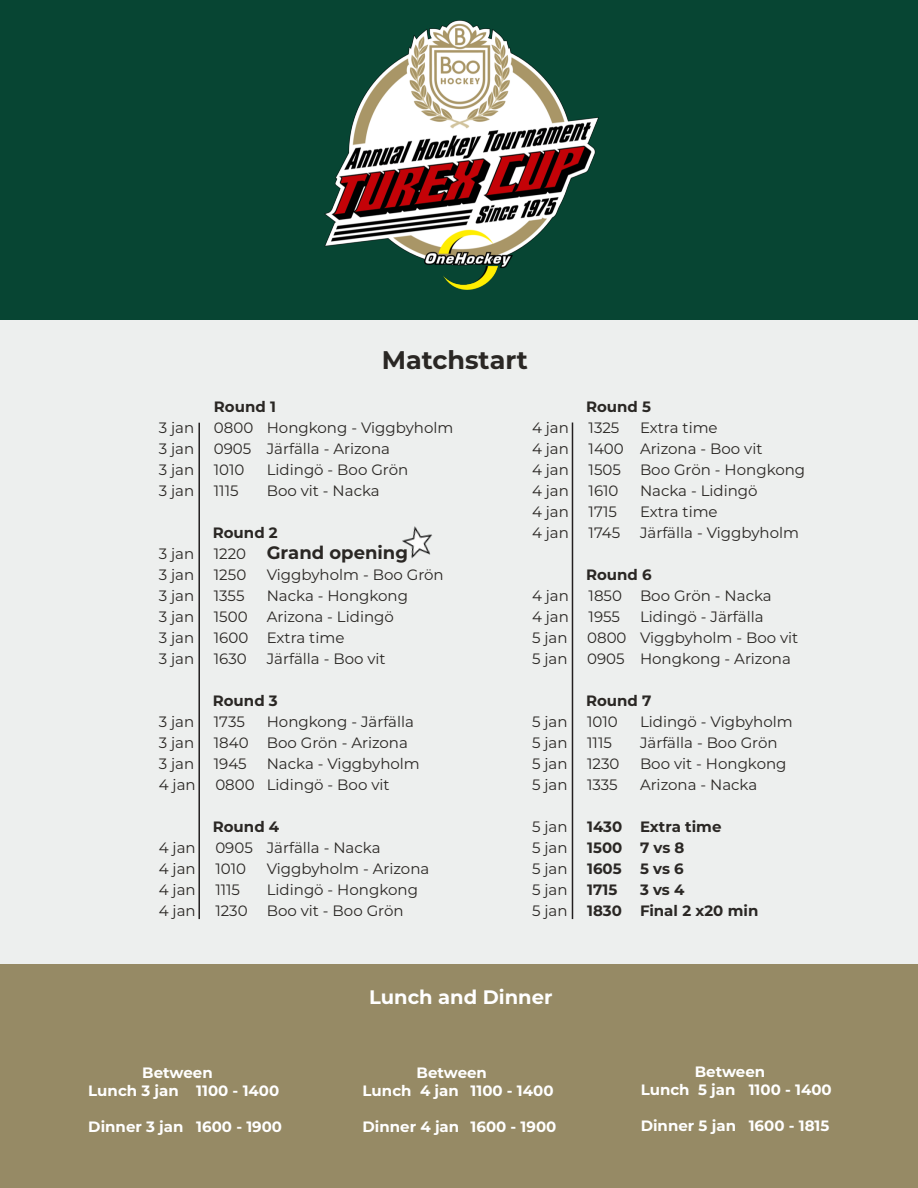
<style>
.page{position:relative;width:918px;height:1188px;background:#fff}
.page>*{position:absolute;margin:0;border:0;box-sizing:border-box;transform-origin:0 0}
.Body_Text{font:700 25.5px "Montserrat";color:#2a2724}
.Body_Text-2{font:700 19.5px "Montserrat";color:#fff}
.Body_Text-3{font:700 18px "Montserrat";color:#2a2724}
.Body_Text-4{font:15px "Montserrat";color:#2a2724}
.Body_Text-5{font:700 15px "Montserrat";color:#fff}
.Body_Text-6{font:700 15px "Montserrat";color:#2a2724}
.s1{font-weight:400;font-size:15px}
</style>
<div class="page">
<div style="left:0;top:927px;width:918px;height:261px;background:#968a65"></div>
<div style="left:0;top:318px;width:918px;height:645px;background:#edefee"></div>
<div style="left:0;top:0;width:918px;height:320px;background:#074533"></div>
<img style="left:324px;top:20px;width:274px;height:269px">
<hr style="left:198px;top:423px;width:2px;height:496px;background:#231f20">
<hr style="left:572px;top:423px;width:1px;height:496px;background:#231f20">
<img style="left:402px;top:526px;width:31px;height:33px">
<p class="Body_Text-6" style="left:214px;top:396px;width:64px">Round 1</p>
<p class="Body_Text" style="left:382px;top:342px;width:148px">Matchstart</p>
<p class="Body_Text-6" style="left:586px;top:396px;width:67px">Round 5</p>
<p class="Body_Text-4" style="left:159px;top:418px;width:37px">3 jan</p>
<p class="Body_Text-4" style="left:214px;top:418px;width:241px">0800 Hongkong - Viggbyholm</p>
<p class="Body_Text-4" style="left:159px;top:439px;width:37px">3 jan</p>
<p class="Body_Text-4" style="left:214px;top:439px;width:178px">0905 Järfälla - Arizona</p>
<p class="Body_Text-4" style="left:159px;top:460px;width:37px">3 jan</p>
<p class="Body_Text-4" style="left:214px;top:460px;width:32px">1010</p>
<p class="Body_Text-4" style="left:267px;top:460px;width:143px">Lidingö - Boo Grön</p>
<p class="Body_Text-4" style="left:159px;top:481px;width:37px">3 jan</p>
<p class="Body_Text-4" style="left:214px;top:481px;width:26px">1115</p>
<p class="Body_Text-4" style="left:267px;top:481px;width:115px">Boo vit - Nacka</p>
<p class="Body_Text-6" style="left:213px;top:522px;width:67px">Round 2</p>
<p class="Body_Text-4" style="left:159px;top:544px;width:37px">3 jan</p>
<p class="Body_Text-3" style="left:214px;top:540px;width:196px"><span class="s1">1220</span> Grand opening</p>
<p class="Body_Text-4" style="left:159px;top:565px;width:37px">3 jan</p>
<p class="Body_Text-4" style="left:214px;top:565px;width:34px">1250</p>
<p class="Body_Text-4" style="left:267px;top:565px;width:179px">Viggbyholm - Boo Grön</p>
<p class="Body_Text-4" style="left:159px;top:586px;width:37px">3 jan</p>
<p class="Body_Text-4" style="left:214px;top:586px;width:32px">1355</p>
<p class="Body_Text-4" style="left:267px;top:586px;width:143px">Nacka - Hongkong</p>
<p class="Body_Text-4" style="left:159px;top:607px;width:37px">3 jan</p>
<p class="Body_Text-4" style="left:214px;top:607px;width:35px">1500</p>
<p class="Body_Text-4" style="left:267px;top:607px;width:129px">Arizona - Lidingö</p>
<p class="Body_Text-4" style="left:159px;top:628px;width:37px">3 jan</p>
<p class="Body_Text-4" style="left:214px;top:628px;width:132px">1600 Extra time</p>
<p class="Body_Text-4" style="left:159px;top:649px;width:37px">3 jan</p>
<p class="Body_Text-4" style="left:214px;top:649px;width:34px">1630</p>
<p class="Body_Text-4" style="left:267px;top:649px;width:120px">Järfälla - Boo vit</p>
<p class="Body_Text-6" style="left:213px;top:690px;width:67px">Round 3</p>
<p class="Body_Text-4" style="left:159px;top:712px;width:37px">3 jan</p>
<p class="Body_Text-4" style="left:214px;top:712px;width:32px">1735</p>
<p class="Body_Text-4" style="left:267px;top:712px;width:149px">Hongkong - Järfälla</p>
<p class="Body_Text-4" style="left:159px;top:733px;width:37px">3 jan</p>
<p class="Body_Text-4" style="left:214px;top:733px;width:196px">1840 Boo Grön - Arizona</p>
<p class="Body_Text-4" style="left:159px;top:754px;width:37px">3 jan</p>
<p class="Body_Text-4" style="left:214px;top:754px;width:34px">1945</p>
<p class="Body_Text-4" style="left:267px;top:754px;width:155px">Nacka - Viggbyholm</p>
<p class="Body_Text-4" style="left:159px;top:775px;width:38px">4 jan</p>
<p class="Body_Text-4" style="left:215px;top:775px;width:176px">0800 Lidingö - Boo vit</p>
<p class="Body_Text-6" style="left:213px;top:816px;width:68px">Round 4</p>
<p class="Body_Text-4" style="left:159px;top:838px;width:38px">4 jan</p>
<p class="Body_Text-4" style="left:215px;top:838px;width:167px">0905 Järfälla - Nacka</p>
<p class="Body_Text-4" style="left:159px;top:859px;width:38px">4 jan</p>
<p class="Body_Text-4" style="left:215px;top:859px;width:32px">1010</p>
<p class="Body_Text-4" style="left:267px;top:859px;width:164px">Viggbyholm - Arizona</p>
<p class="Body_Text-4" style="left:159px;top:880px;width:38px">4 jan</p>
<p class="Body_Text-4" style="left:215px;top:880px;width:26px">1115</p>
<p class="Body_Text-4" style="left:267px;top:880px;width:153px">Lidingö - Hongkong</p>
<p class="Body_Text-4" style="left:159px;top:901px;width:38px">4 jan</p>
<p class="Body_Text-4" style="left:215px;top:901px;width:34px">1230</p>
<p class="Body_Text-4" style="left:267px;top:901px;width:138px">Boo vit - Boo Grön</p>
<p class="Body_Text-4" style="left:532px;top:418px;width:38px">4 jan</p>
<p class="Body_Text-4" style="left:589px;top:418px;width:32px">1325</p>
<p class="Body_Text-4" style="left:640px;top:418px;width:79px">Extra time</p>
<p class="Body_Text-4" style="left:532px;top:439px;width:38px">4 jan</p>
<p class="Body_Text-4" style="left:589px;top:439px;width:175px">1400 Arizona - Boo vit</p>
<p class="Body_Text-4" style="left:532px;top:460px;width:38px">4 jan</p>
<p class="Body_Text-4" style="left:589px;top:460px;width:34px">1505</p>
<p class="Body_Text-4" style="left:640px;top:460px;width:167px">Boo Grön - Hongkong</p>
<p class="Body_Text-4" style="left:532px;top:481px;width:38px">4 jan</p>
<p class="Body_Text-4" style="left:589px;top:481px;width:31px">1610</p>
<p class="Body_Text-4" style="left:640px;top:481px;width:119px">Nacka - Lidingö</p>
<p class="Body_Text-4" style="left:532px;top:502px;width:38px">4 jan</p>
<p class="Body_Text-4" style="left:589px;top:502px;width:30px">1715</p>
<p class="Body_Text-4" style="left:640px;top:502px;width:79px">Extra time</p>
<p class="Body_Text-4" style="left:532px;top:523px;width:38px">4 jan</p>
<p class="Body_Text-4" style="left:589px;top:523px;width:33px">1745</p>
<p class="Body_Text-4" style="left:640px;top:523px;width:161px">Järfälla - Viggbyholm</p>
<p class="Body_Text-6" style="left:586px;top:564px;width:67px">Round 6</p>
<p class="Body_Text-4" style="left:532px;top:586px;width:38px">4 jan</p>
<p class="Body_Text-4" style="left:589px;top:586px;width:185px">1850 Boo Grön - Nacka</p>
<p class="Body_Text-4" style="left:532px;top:607px;width:38px">4 jan</p>
<p class="Body_Text-4" style="left:589px;top:607px;width:33px">1955</p>
<p class="Body_Text-4" style="left:640px;top:607px;width:125px">Lidingö - Järfälla</p>
<p class="Body_Text-4" style="left:532px;top:628px;width:37px">5 jan</p>
<p class="Body_Text-4" style="left:587px;top:628px;width:213px">0800 Viggbyholm - Boo vit</p>
<p class="Body_Text-4" style="left:532px;top:649px;width:37px">5 jan</p>
<p class="Body_Text-4" style="left:587px;top:649px;width:205px">0905 Hongkong - Arizona</p>
<p class="Body_Text-6" style="left:586px;top:690px;width:67px">Round 7</p>
<p class="Body_Text-4" style="left:532px;top:712px;width:37px">5 jan</p>
<p class="Body_Text-4" style="left:587px;top:712px;width:32px">1010</p>
<p class="Body_Text-4" style="left:640px;top:712px;width:154px">Lidingö - Vigbyholm</p>
<p class="Body_Text-4" style="left:532px;top:733px;width:37px">5 jan</p>
<p class="Body_Text-4" style="left:587px;top:733px;width:26px">1115</p>
<p class="Body_Text-4" style="left:640px;top:733px;width:139px">Järfälla - Boo Grön</p>
<p class="Body_Text-4" style="left:532px;top:754px;width:37px">5 jan</p>
<p class="Body_Text-4" style="left:587px;top:754px;width:34px">1230</p>
<p class="Body_Text-4" style="left:640px;top:754px;width:148px">Boo vit - Hongkong</p>
<p class="Body_Text-4" style="left:532px;top:775px;width:37px">5 jan</p>
<p class="Body_Text-4" style="left:587px;top:775px;width:32px">1335</p>
<p class="Body_Text-4" style="left:640px;top:775px;width:119px">Arizona - Nacka</p>
<p class="Body_Text-4" style="left:532px;top:817px;width:37px">5 jan</p>
<p class="Body_Text-6" style="left:587px;top:816px;width:136px">1430 Extra time</p>
<p class="Body_Text-4" style="left:532px;top:838px;width:37px">5 jan</p>
<p class="Body_Text-6" style="left:587px;top:837px;width:99px">1500 7 vs 8</p>
<p class="Body_Text-4" style="left:532px;top:859px;width:37px">5 jan</p>
<p class="Body_Text-6" style="left:587px;top:858px;width:98px">1605 5 vs 6</p>
<p class="Body_Text-4" style="left:532px;top:880px;width:37px">5 jan</p>
<p class="Body_Text-6" style="left:587px;top:879px;width:32px">1715</p>
<p class="Body_Text-6" style="left:640px;top:879px;width:46px">3 vs 4</p>
<p class="Body_Text-4" style="left:532px;top:901px;width:37px">5 jan</p>
<p class="Body_Text-6" style="left:587px;top:900px;width:173px">1830 Final 2 x20 min</p>
<p class="Body_Text-5" style="left:142px;top:1062px;width:72px">Between</p>
<p class="Body_Text-5" style="left:88px;top:1080px;width:192px">Lunch 3 jan 1100 - 1400</p>
<p class="Body_Text-5" style="left:88px;top:1116px;width:195px">Dinner 3 jan 1600 - 1900</p>
<p class="Body_Text-2" style="left:369px;top:983px;width:185px">Lunch and Dinner</p>
<p class="Body_Text-5" style="left:417px;top:1062px;width:72px">Between</p>
<p class="Body_Text-5" style="left:363px;top:1080px;width:192px">Lunch 4 jan 1100 - 1400</p>
<p class="Body_Text-5" style="left:363px;top:1116px;width:195px">Dinner 4 jan 1600 - 1900</p>
<p class="Body_Text-5" style="left:695px;top:1061px;width:72px">Between</p>
<p class="Body_Text-5" style="left:641px;top:1079px;width:192px">Lunch 5 jan 1100 - 1400</p>
<p class="Body_Text-5" style="left:641px;top:1115px;width:190px">Dinner 5 jan 1600 - 1815</p>
</div>
